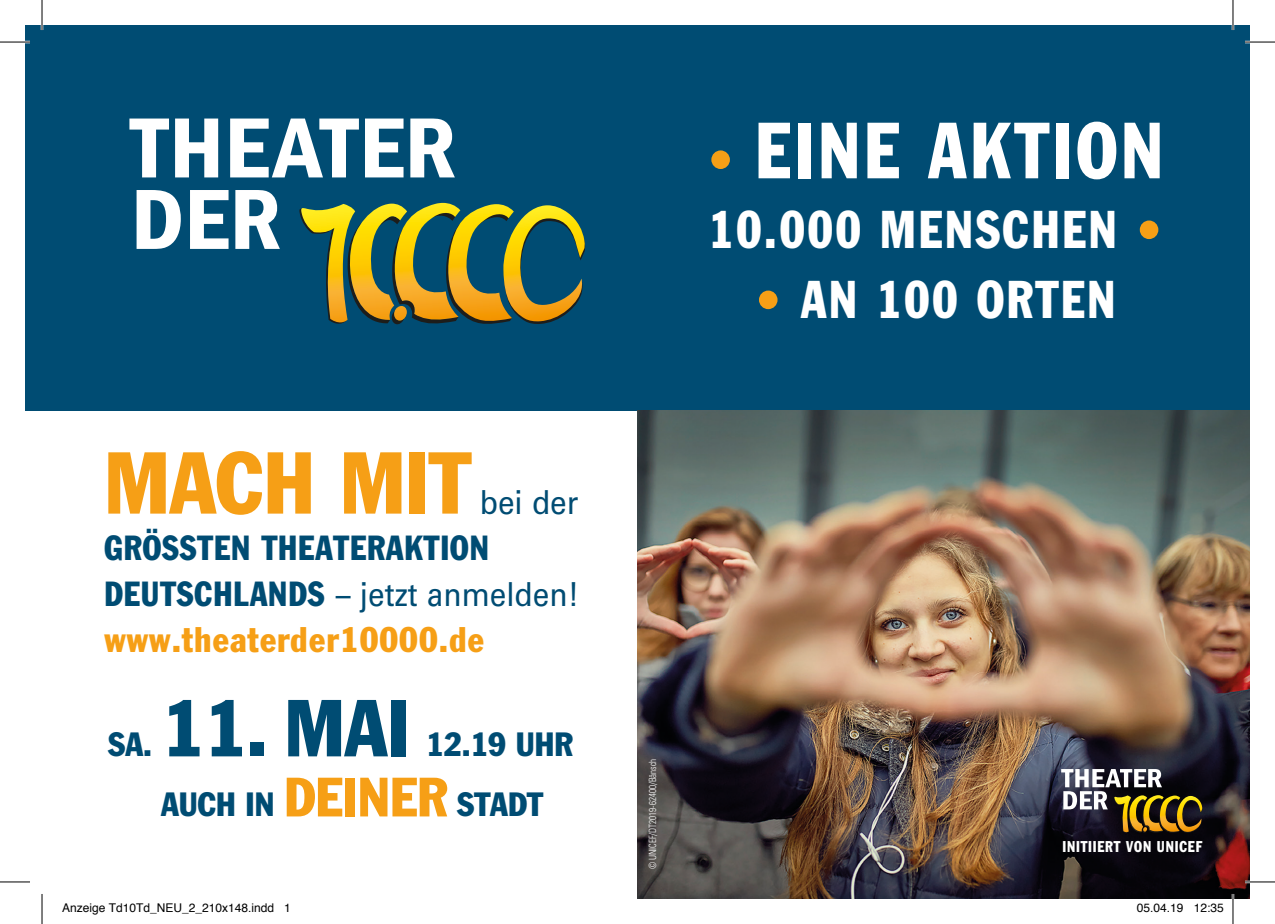
<style>
.page{position:relative;width:1275px;height:924px;background:#fff}
.page>*{position:absolute;margin:0;border:0;box-sizing:border-box;transform-origin:0 0}
.t1{font:condensed 86px "Franklin Gothic";color:#f69f16}
.t2{font:condensed 79.2px "Franklin Gothic";color:#004c73}
.t3{font:condensed 78px "Franklin Gothic";letter-spacing:.06em;color:#fff;scale:.9 1}
.t4{font:condensed 52.2px "Franklin Gothic";letter-spacing:.06em;color:#fff;scale:.9 1}
.t5{font:condensed 35px "Franklin Gothic";letter-spacing:.03em;color:#f69f16}
.t6{font:condensed 34.2px "Franklin Gothic";letter-spacing:.03em;color:#004c73;scale:.94 1}
.t7{font:33px "Univers LT Std";color:#004c73;scale:.9 1}
.t8{font:condensed 33px/60px "Franklin Gothic";color:#004c73}
.t9{font:condensed 15.4px "Franklin Gothic";letter-spacing:.06em;color:#fff;scale:.9 1}
.t10{font:12px "Helvetica";color:#000}
.t11{font:300 condensed 10px "Univers LT Std";color:#fff;scale:.9 1}
.s1{font-family:"Franklin Gothic";font-stretch:condensed;font-size:34.2px}
.s2{font-size:54.4px;color:#f69f16}
.s3{font-size:52.2px;color:#f69f16}
.s4{color:#f69f16}
</style>
<div class="page">
<div style="left:25px;top:25px;width:1225px;height:386px;background:#004c73"></div>
<img style="left:637px;top:411px;width:613px;height:487px">
<svg style="left:129px;top:118px;width:40px;height:59px"></svg>
<svg style="left:175px;top:118px;width:43px;height:59px"></svg>
<svg style="left:230px;top:118px;width:129px;height:59px"></svg>
<svg style="left:365px;top:118px;width:38px;height:59px"></svg>
<svg style="left:410px;top:118px;width:45px;height:59px"></svg>
<svg style="left:137px;top:190px;width:44px;height:59px"></svg>
<svg style="left:190px;top:190px;width:38px;height:59px"></svg>
<svg style="left:235px;top:190px;width:45px;height:59px"></svg>
<svg style="left:299px;top:203px;width:287px;height:122px"></svg>
<svg style="left:1061px;top:768px;width:141px;height:64px;background:#5f5542"></svg>
<hr style="left:0;top:41px;width:30px;height:2px;background:#fff">
<hr style="left:1245px;top:41px;width:30px;height:2px;background:#fff">
<hr style="left:1245px;top:880px;width:30px;height:2px;background:#fff">
<hr style="left:41px;top:0;width:2px;height:30px;background:#fff">
<hr style="left:1231px;top:0;width:3px;height:30px;background:#fff">
<hr style="left:1231px;top:893px;width:3px;height:30px;background:#fff">
<hr style="left:0;top:42px;width:30px;height:1px;background:#000">
<hr style="left:1245px;top:42px;width:30px;height:1px;background:#000">
<hr style="left:0;top:881px;width:30px;height:1px;background:#000">
<hr style="left:1245px;top:881px;width:30px;height:1px;background:#000">
<hr style="left:42px;top:0;width:1px;height:30px;background:#000">
<hr style="left:42px;top:893px;width:1px;height:30px;background:#000">
<hr style="left:1232px;top:0;width:1px;height:30px;background:#000">
<hr style="left:1232px;top:893px;width:1px;height:30px;background:#000">
<h1 class="t1" style="left:104px;top:430px;width:368px">MACH MIT</h1>
<h3 class="t7" style="left:480px;top:482px;width:111px">bei der</h3>
<h3 class="t6" style="left:104px;top:526px;width:410px">GRÖSSTEN THEATERAKTION</h3>
<h3 class="t7" style="left:104px;top:574px;width:529px"><span class="s1">DEUTSCHLANDS</span> – jetzt anmelden!</h3>
<h3 class="t5" style="left:104px;top:617px;width:381px">www.theaterder10000.de</h3>
<h3 class="t8" style="left:108px;top:714px;width:45px">SA.</h3>
<h2 class="t2" style="left:162px;top:679px;width:249px">11. MAI</h2>
<h3 class="t8" style="left:161px;top:714px;width:413px;text-indent:265px">12.19 UHR<br>AUCH IN <span class="s2">DEINER</span> STADT</h3>
<h3 class="t3" style="left:707px;top:103px;width:507px"><span class="s3">•</span> EINE AKTION</h3>
<h3 class="t4" style="left:708px;top:198px;width:506px">10.000 MENSCHEN <span class="s4">•</span></h3>
<h3 class="t4" style="left:755px;top:268px;width:401px"><span class="s4">•</span> AN 100 ORTEN</h3>
<p class="t11" style="left:646px;top:869px;width:125px;rotate:-90deg">© UNICEF/DT2019-62400/Bänsch</p>
<p class="t9" style="left:1062px;top:836px;width:157px">INITIIERT VON UNICEF</p>
<p class="t10" style="left:62px;top:898px;width:230px">Anzeige Td10Td_NEU_2_210x148.indd 1</p>
<p class="t10" style="left:1137px;top:898px;width:88px">05.04.19 12:35</p>
</div>
